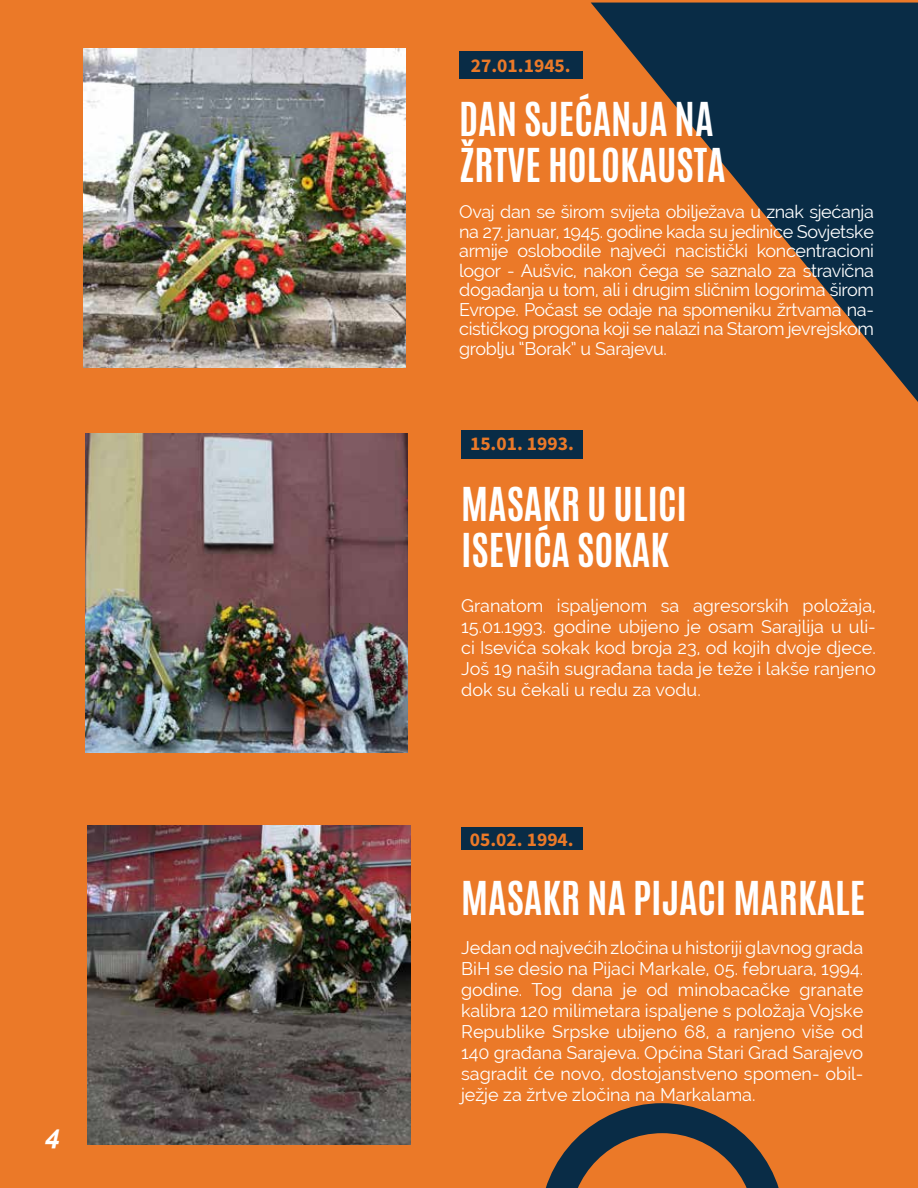
<style>
.page{position:relative;width:918px;height:1188px;background:#eb7928}
.page>*{position:absolute;margin:0;border:0;box-sizing:border-box;transform-origin:0 0}
.t1{font:700 39px/46.8px "Antonio";color:#fff}
.t2{font:italic 700 27px "Raleway";color:#fff}
.t3{font:700 19.5px "Source Sans Pro";color:#eb7928}
.t4{font:18px/21px "Raleway";color:#fff;text-align:justify}
</style>
<div class="page">
<svg style="left:591px;top:3px;width:327px;height:399px"></svg>
<img style="left:85px;top:433px;width:323px;height:319px">
<img style="left:88px;top:826px;width:322px;height:318px">
<div style="left:461px;top:430px;width:122px;height:29px;background:#092c46"></div>
<div style="left:461px;top:827px;width:122px;height:23px;background:#092c46"></div>
<img style="left:83px;top:49px;width:323px;height:318px">
<div style="left:459px;top:51px;width:124px;height:28px;background:#092c46"></div>
<svg style="left:546px;top:1103px;width:233px;height:85px"></svg>
<h2 class="t2" style="left:46px;top:1115px;width:16px">4</h2>
<p class="t3" style="left:471px;top:53px;width:101px">27.01.1945.</p>
<h1 class="t1" style="left:459px;top:96px;width:268px">DAN SJEĆANJA NA<br>ŽRTVE HOLOKAUSTA</h1>
<p class="t4" style="left:459px;top:202px;width:416px;line-height:19.5px">Ovaj dan se širom svijeta obilježava u znak sjećanja na 27. januar, 1945. godine kada su jedinice Sovjetske armije oslobodile najveći nacistički koncentracioni logor - Aušvic, nakon čega se saznalo za stravična događanja u tom, ali i drugim sličnim logorima širom Evrope. Počast se odaje na spomeniku žrtvama na&shy;cističkog progona koji se nalazi na Starom jevrejskom groblju “Borak” u Sarajevu.</p>
<p class="t3" style="left:470px;top:431px;width:105px">15.01. 1993.</p>
<h1 class="t1" style="left:461px;top:481px;width:227px">MASAKR U ULICI<br>ISEVIĆA SOKAK</h1>
<p class="t4" style="left:461px;top:595px;width:416px">Granatom ispaljenom sa agresorskih položaja, 15.01.1993. godine ubijeno je osam Sarajlija u uli&shy;ci Isevića sokak kod broja 23, od kojih dvoje djece.<br>Još 19 naših sugrađana tada je teže i lakše ranjeno dok su čekali u redu za vodu.</p>
<p class="t3" style="left:470px;top:827px;width:105px">05.02. 1994.</p>
<h1 class="t1" style="left:461px;top:875px;width:406px">MASAKR NA PIJACI MARKALE</h1>
<p class="t4" style="left:461px;top:937px;width:404px">Jedan od najvećih zločina u historiji glavnog grada BiH se desio na Pijaci Markale, 05. februara, 1994. godine. Tog dana je od minobacačke granate kalibra 120 milimetara ispaljene s položaja Vojske Republike Srpske ubijeno 68, a ranjeno više od 140 građana Sarajeva. Općina Stari Grad Sarajevo sagradit će novo, dostojanstveno spomen- obil&shy;ježje za žrtve zločina na Markalama.</p>
</div>
